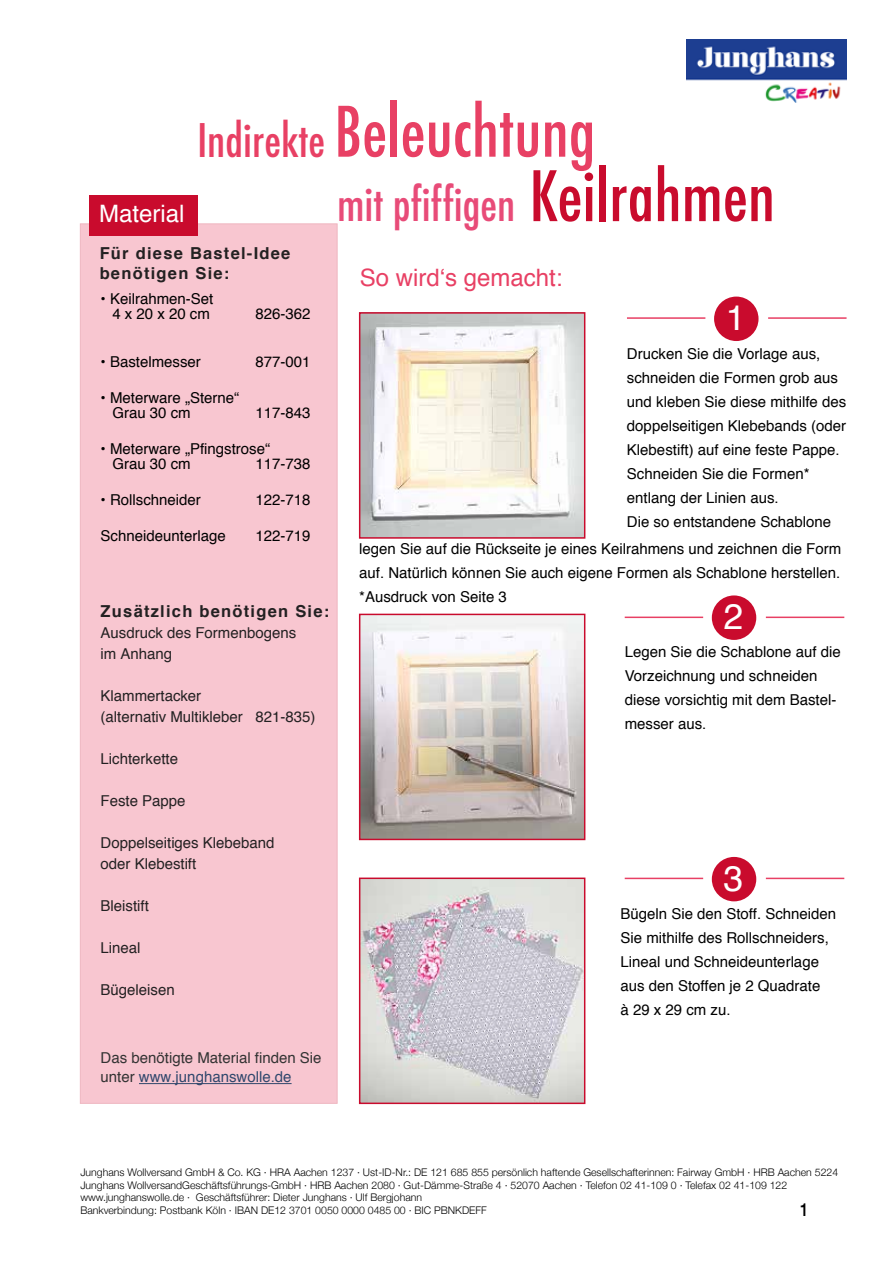
<style>
.page{position:relative;width:893px;height:1263px;background:#fff}
.page>*{position:absolute;margin:0;border:0;box-sizing:border-box;transform-origin:0 0}
.t1{font:500 condensed 67.5px "Futura";color:#e84064}
.t2{font:500 condensed 45px "Futura";color:#e84b78}
.t3{font:35.55px "Helvetica";color:#fff}
.t4{font:24px "Helvetica";color:#e84064}
.t5{font:24px "Helvetica";color:#fff}
.t6{font:500 18px "Helvetica Neue";color:#000;scale:.84 1}
.t7{font:700 16.5px/19.8px "Helvetica";letter-spacing:.075em;color:#232122}
.t8{font:15px/24px "Helvetica";color:#000}
.t9{font:15px/21px "Helvetica";color:#232122}
.t10{font:15px/19.5px "Helvetica";color:#333}
.t11{font:300 10.5px/12.6px "Helvetica Neue";color:#000}
.s1{font-size:45px}
.s2{font-size:67.5px;color:#c90b2d}
.s3{color:#31486d}
</style>
<div class="page">
<img style="left:686px;top:40px;width:160px;height:63px">
<div style="left:80px;top:223px;width:257px;height:881px;background:#f8c6d0"></div>
<div style="left:90px;top:196px;width:108px;height:40px;background:#c90b2d"></div>
<hr style="left:139px;top:1083px;width:153px;height:1px;background:#31486d">
<div style="left:714px;top:297px;width:44px;height:44px;background:#c90b2d;border-radius:50%"></div>
<hr style="left:768px;top:317px;width:78px;height:2px;background:#e84064">
<hr style="left:627px;top:317px;width:78px;height:2px;background:#e84064">
<img style="left:362px;top:315px;width:220px;height:221px">
<div style="left:359px;top:312px;width:226px;height:227px;border:2px solid #c90b2d"></div>
<img style="left:362px;top:617px;width:220px;height:220px">
<div style="left:359px;top:614px;width:226px;height:226px;border:2px solid #c90b2d"></div>
<div style="left:712px;top:595px;width:44px;height:45px;background:#c90b2d;border-radius:50%"></div>
<hr style="left:766px;top:616px;width:78px;height:2px;background:#e84064">
<hr style="left:625px;top:616px;width:78px;height:2px;background:#e84064">
<img style="left:362px;top:880px;width:220px;height:221px">
<div style="left:359px;top:877px;width:226px;height:227px;border:2px solid #c90b2d"></div>
<div style="left:712px;top:857px;width:44px;height:44px;background:#c90b2d;border-radius:50%"></div>
<hr style="left:766px;top:878px;width:78px;height:1px;background:#e84064">
<hr style="left:625px;top:878px;width:78px;height:1px;background:#e84064">
<h3 class="t5" style="left:99px;top:196px;width:87px">Material</h3>
<h1 class="t1" style="left:197px;top:89px;width:399px"><span class="s1">Indirekte</span> Beleuchtung</h1>
<h2 class="t2" style="left:337px;top:176px;width:439px">mit pfiffigen <span class="s2">Keilrahmen</span></h2>
<p class="t7" style="left:100px;top:243px;width:192px">Für diese Bastel-Idee benötigen Sie:</p>
<p class="t8" style="left:101px;top:291px;width:114px;line-height:15px;text-align:center">• Keilrahmen-Set<br>4 x 20 x 20 cm</p>
<p class="t8" style="left:255px;top:302px;width:57px">826-362</p>
<p class="t8" style="left:101px;top:350px;width:102px">• Bastelmesser</p>
<p class="t8" style="left:255px;top:350px;width:57px">877-001</p>
<p class="t8" style="left:112px;top:390px;width:128px;line-height:15px;text-indent:-12px">• Meterware „Sterne“<br>Grau 30 cm</p>
<p class="t8" style="left:255px;top:401px;width:57px">117-843</p>
<p class="t8" style="left:112px;top:441px;width:159px;line-height:15px;text-indent:-12px">• Meterware „Pfingstrose“<br>Grau 30 cm</p>
<p class="t8" style="left:255px;top:452px;width:57px">117-738</p>
<p class="t8" style="left:101px;top:488px;width:102px">• Rollschneider</p>
<p class="t8" style="left:255px;top:488px;width:57px">122-718</p>
<p class="t8" style="left:101px;top:524px;width:127px">Schneideunterlage</p>
<p class="t8" style="left:255px;top:524px;width:57px">122-719</p>
<p class="t7" style="left:101px;top:602px;width:230px">Zusätzlich benötigen Sie:</p>
<p class="t9" style="left:101px;top:623px;width:197px">Ausdruck des Formenbogens im Anhang</p>
<p class="t9" style="left:101px;top:686px;width:216px">Klammertacker<br>(alternativ Multikleber 821-835)</p>
<p class="t9" style="left:101px;top:749px;width:79px">Lichterkette</p>
<p class="t9" style="left:101px;top:791px;width:86px">Feste Pappe</p>
<p class="t9" style="left:101px;top:833px;width:175px">Doppelseitiges Klebeband oder Klebestift</p>
<p class="t9" style="left:101px;top:896px;width:50px">Bleistift</p>
<p class="t9" style="left:101px;top:938px;width:41px">Lineal</p>
<p class="t9" style="left:101px;top:980px;width:76px">Bügeleisen</p>
<p class="t10" style="left:101px;top:1048px;width:222px">Das benötigte Material finden Sie unter <span class="s3">www.junghanswolle.de</span></p>
<h3 class="t4" style="left:360px;top:259px;width:204px">So wird‘s gemacht:</h3>
<h3 class="t3" style="left:726px;top:290px;width:21px">1</h3>
<p class="t8" style="left:627px;top:342px;width:221px">Drucken Sie die Vorlage aus, schneiden die Formen grob aus und kleben Sie diese mithilfe des doppelseitigen Klebebands (oder<br>Klebestift) auf eine feste Pappe.<br>Schneiden Sie die Formen* entlang der Linien aus.<br>Die so entstandene Schablone</p>
<p class="t8" style="left:359px;top:537px;width:483px;text-align:justify">legen Sie auf die Rückseite je eines Keilrahmens und zeichnen die Form auf. Natürlich können Sie auch eigene Formen als Schablone herstellen. *Ausdruck von Seite 3</p>
<h3 class="t3" style="left:723px;top:589px;width:21px">2</h3>
<p class="t8" style="left:625px;top:640px;width:217px">Legen Sie die Schablone auf die<br>Vorzeichnung und schneiden diese vorsichtig mit dem Bastel&shy;messer aus.</p>
<h3 class="t3" style="left:723px;top:851px;width:21px">3</h3>
<p class="t8" style="left:620px;top:902px;width:217px">Bügeln Sie den Stoff. Schneiden<br>Sie mithilfe des Rollschneiders,<br>Lineal und Schneideunterlage aus den Stoffen je 2 Quadrate<br>à 29 x 29 cm zu.</p>
<p class="t11" style="left:80px;top:1165px;width:759px">Junghans Wollversand GmbH &amp; Co. KG · HRA Aachen 1237 · Ust-ID-Nr.: DE 121 685 855 persönlich haftende Gesellschafterinnen: Fairway GmbH · HRB Aachen 5224<br>Junghans WollversandGeschäftsführungs-GmbH · HRB Aachen 2080 · Gut-Dämme-Straße 4 · 52070 Aachen · Telefon 02 41-109 0 · Telefax 02 41-109 122 www.junghanswolle.de · Geschäftsführer: Dieter Junghans · Ulf Bergjohann<br>Bankverbindung: Postbank Köln · IBAN DE12 3701 0050 0000 0485 00 · BIC PBNKDEFF</p>
<p class="t6" style="left:800px;top:1195px;width:12px">1</p>
</div>
